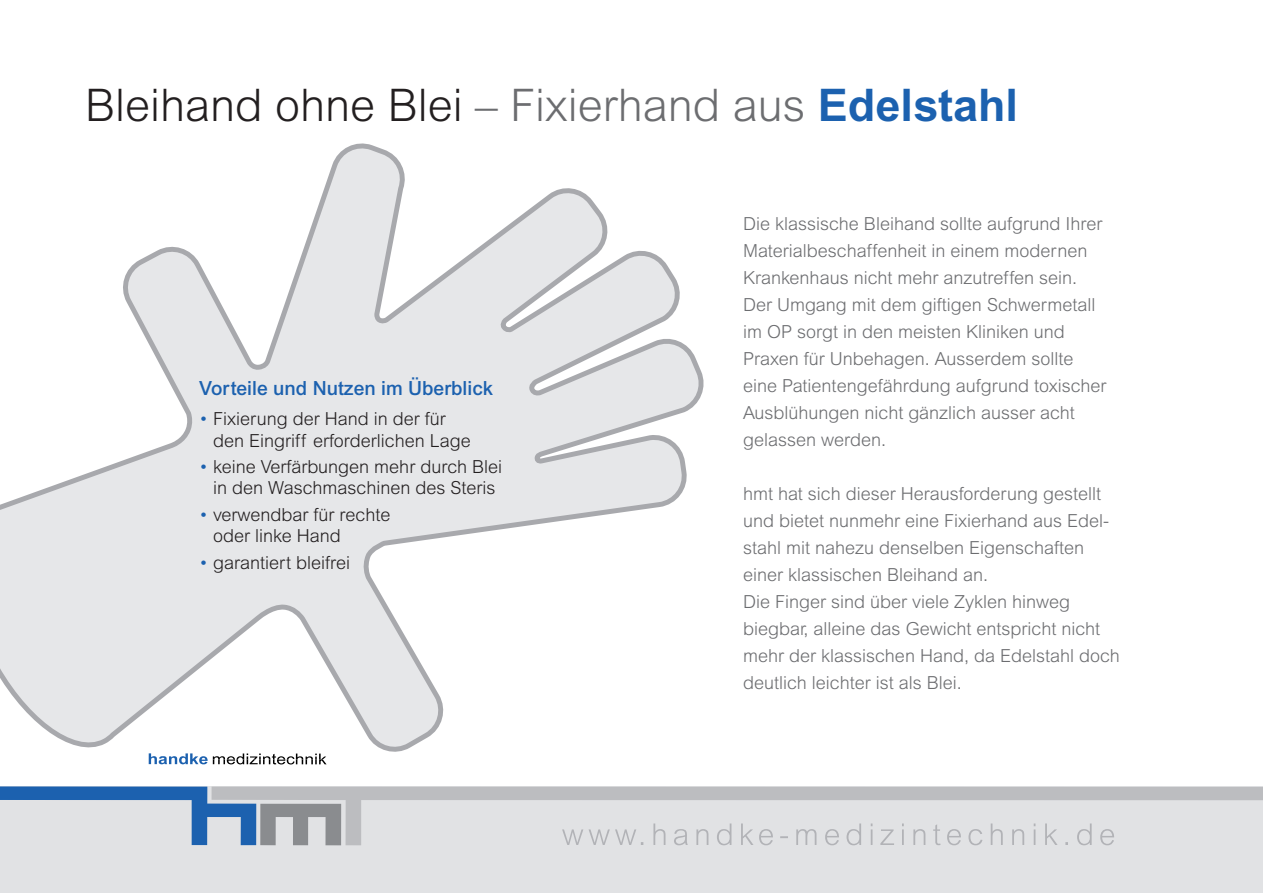
<style>
.page{position:relative;width:1263px;height:893px;background:#fff}
.page>*{position:absolute;margin:0;border:0;box-sizing:border-box;transform-origin:0 0}
.t1{font:45px "Arial Light PL";color:#231f20}
.t2{font:19.5px "Arial Medium PL";color:#1c61af}
.t3{font:18px "Arial Light PL";color:#6c6d70}
.t4{font:18px "Arial Light PL";color:#231f20}
.s1{color:#6c6d70}
.s2{font-family:"Arial Bold PL";color:#1c61af}
.s3{color:#1c61af}
</style>
<div class="page">
<div style="left:0;top:787px;width:1263px;height:106px;background:#e1e2e4"></div>
<svg style="left:341px;top:787px;width:922px;height:58px"></svg>
<svg style="left:0;top:786px;width:341px;height:59px"></svg>
<svg style="left:0;top:143px;width:704px;height:621px"></svg>
<p class="t1" style="left:85px;top:79px;width:934px">Bleihand ohne Blei <span class="s1">– Fixierhand aus</span> <span class="s2">Edelstahl</span></p>
<p class="t2" style="left:199px;top:377px;width:295px">Vorteile und Nutzen im Überblick</p>
<p class="t4" style="left:199px;top:409px;width:248px"><span class="s3">•</span> Fixierung der Hand in der für</p>
<p class="t4" style="left:213px;top:430px;width:259px">den Eingriff erforderlichen Lage</p>
<p class="t4" style="left:199px;top:456px;width:304px"><span class="s3">•</span> keine Verfärbungen mehr durch Blei</p>
<p class="t4" style="left:213px;top:478px;width:284px">in den Waschmaschinen des Steris</p>
<p class="t4" style="left:199px;top:504px;width:193px"><span class="s3">•</span> verwendbar für rechte</p>
<p class="t4" style="left:213px;top:526px;width:129px">oder linke Hand</p>
<p class="t4" style="left:199px;top:552px;width:152px"><span class="s3">•</span> garantiert bleifrei</p>
<p class="t3" style="left:743px;top:213px;width:361px">Die klassische Bleihand sollte aufgrund Ihrer</p>
<p class="t3" style="left:743px;top:240px;width:346px">Materialbeschaffenheit in einem modernen</p>
<p class="t3" style="left:743px;top:267px;width:336px">Krankenhaus nicht mehr anzutreffen sein.</p>
<p class="t3" style="left:743px;top:294px;width:354px">Der Umgang mit dem giftigen Schwermetall</p>
<p class="t3" style="left:743px;top:321px;width:323px">im OP sorgt in den meisten Kliniken und</p>
<p class="t3" style="left:743px;top:348px;width:332px">Praxen für Unbehagen. Ausserdem sollte</p>
<p class="t3" style="left:743px;top:375px;width:365px">eine Patientengefährdung aufgrund toxischer</p>
<p class="t3" style="left:743px;top:402px;width:333px">Ausblühungen nicht gänzlich ausser acht</p>
<p class="t3" style="left:743px;top:429px;width:145px">gelassen werden.</p>
<p class="t3" style="left:743px;top:483px;width:359px">hmt hat sich dieser Herausforderung gestellt</p>
<p class="t3" style="left:743px;top:510px;width:367px">und bietet nunmehr eine Fixierhand aus Edel-</p>
<p class="t3" style="left:743px;top:537px;width:342px">stahl mit nahezu denselben Eigenschaften</p>
<p class="t3" style="left:743px;top:564px;width:246px">einer klassischen Bleihand an.</p>
<p class="t3" style="left:743px;top:591px;width:329px">Die Finger sind über viele Zyklen hinweg</p>
<p class="t3" style="left:743px;top:618px;width:359px">biegbar, alleine das Gewicht entspricht nicht</p>
<p class="t3" style="left:743px;top:645px;width:378px">mehr der klassischen Hand, da Edelstahl doch</p>
<p class="t3" style="left:743px;top:672px;width:220px">deutlich leichter ist als Blei.</p>
</div>
